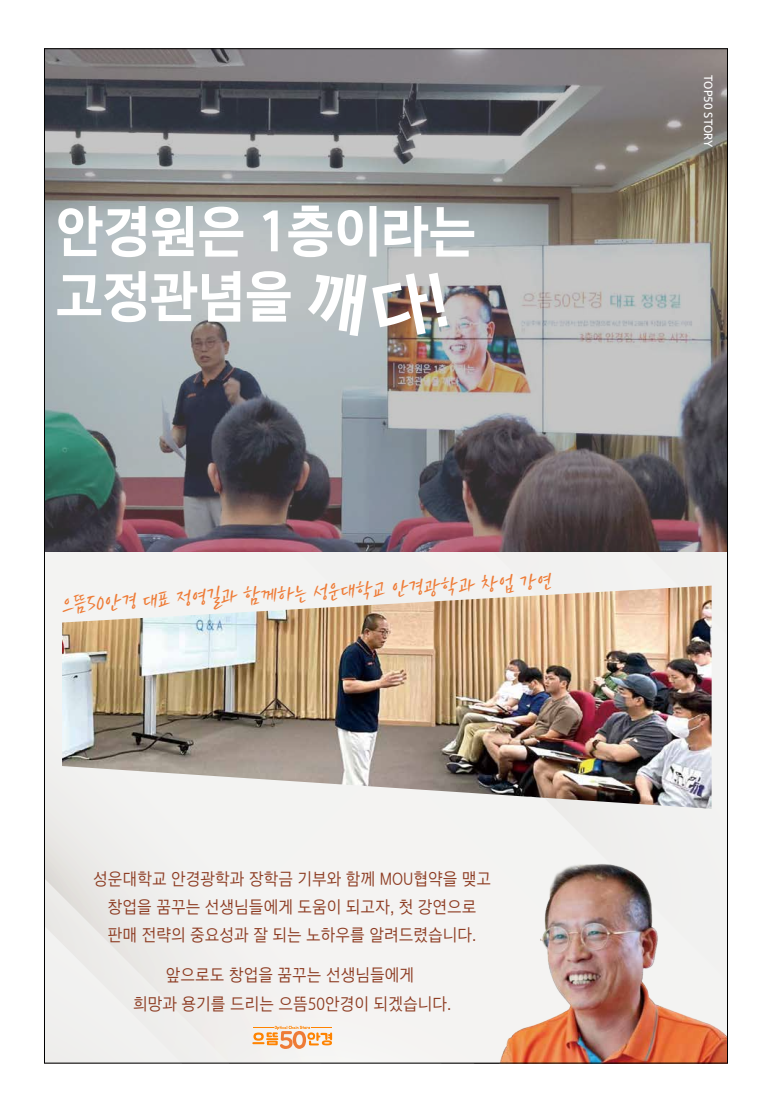
<style>
.page{position:relative;width:772px;height:1109px;background:#fff}
.page>*{position:absolute;margin:0;border:0;box-sizing:border-box;transform-origin:0 0}
.t1{font:54.2px/65px "TTM Gothic EB";color:#fff;scale:.93 1}
.t2{font:23.1px "OT Gamseongsidae R";color:#ee7b36;scale:.93 1}
.t3{font:16.8px/28px "TTM Gothic R";color:#8d3c22;text-align:center;scale:.93 1}
.t4{font:11.2px "TTM Gothic SB";color:#fff}
</style>
<div class="page">
<svg style="left:46px;top:686px;width:111px;height:375px"></svg>
<div style="left:157px;top:758px;width:568px;height:303px;background:#f4f3f2"></div>
<div style="left:46px;top:551px;width:668px;height:66px;background:#f3f2f1"></div>
<img style="left:46px;top:50px;width:679px;height:501px">
<img style="left:62px;top:585px;width:649px;height:223px">
<img style="left:445px;top:778px;width:280px;height:283px">
<svg style="left:252px;top:1025px;width:80px;height:23px"></svg>
<img style="left:305px;top:267px;width:142px;height:74px">
<h1 class="t1" style="left:56px;top:201px;width:453px">안경원은 1층이라는 고정관념을</h1>
<h2 class="t2" style="left:61px;top:592px;width:528px;rotate:-3deg">으뜸50안경 대표 정영길과 함께하는 성운대학교 안경광학과 창업 강연</h2>
<p class="t3" style="left:93px;top:865px;width:429px">성운대학교 안경광학과 장학금 기부와 함께 MOU협약을 맺고 창업을 꿈꾸는 선생님들에게 도움이 되고자, 첫 강연으로 판매 전략의 중요성과 잘 되는 노하우를 알려드렸습니다.</p>
<p class="t3" style="left:133px;top:961px;width:343px">앞으로도 창업을 꿈꾸는 선생님들에게<br>희망과 용기를 드리는 으뜸50안경이 되겠습니다.</p>
<p class="t4" style="left:713px;top:75px;width:73px;rotate:90deg">TOP50 STORY</p>
</div>
